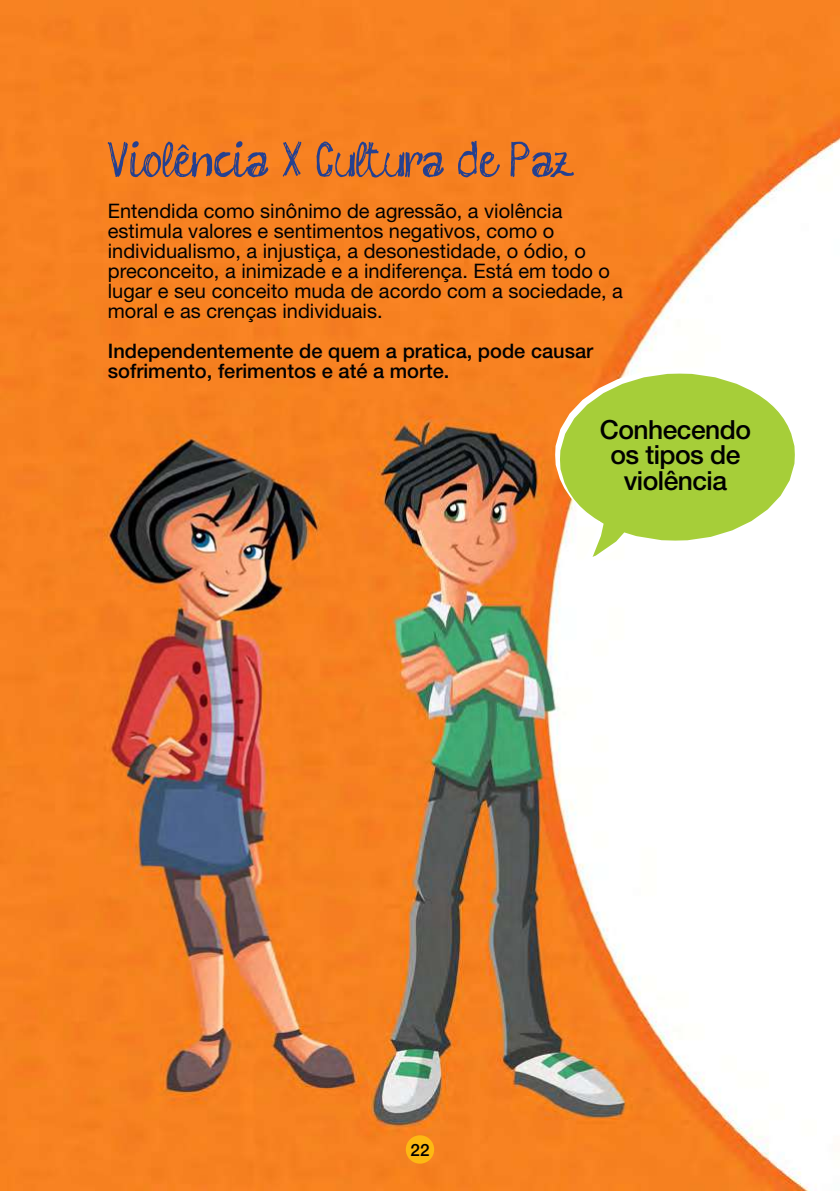
<style>
.page{position:relative;width:840px;height:1191px;background:#fff}
.page>*{position:absolute;margin:0;border:0;box-sizing:border-box;transform-origin:0 0}
.t1{font:50.6px "sketch me FREE version";color:#25408f}
.t2{font:500 26.4px/25.6px "Helvetica Neue";letter-spacing:-.02em;color:#000;text-align:center}
.t3{font:20px/20px "Helvetica Neue";color:#000}
.t4{font:500 20px/20px "Helvetica Neue LT Std";color:#000}
.t5{font:500 17px "Helvetica Neue";color:#000}
</style>
<div class="page">
<img style="left:0;top:0;width:839px;height:1191px">
<div style="left:405px;top:1135px;width:29px;height:28px;background:#fdb913;border-radius:50%"></div>
<svg style="left:177px;top:144px;width:12px;height:6px"></svg>
<svg style="left:554px;top:369px;width:245px;height:197px"></svg>
<h1 class="t1" style="left:108px;top:141px;width:466px">Violencia X Cultura de Paz</h1>
<p class="t3" style="left:108px;top:201px;width:516px">Entendida como sinônimo de agressão, a violência estimula valores e sentimentos negativos, como o individualismo, a injustiça, a desonestidade, o ódio, o preconceito, a inimizade e a indiferença. Está em todo o lugar e seu conceito muda de acordo com a sociedade, a moral e as crenças individuais.</p>
<p class="t4" style="left:108px;top:341px;width:486px">Independentemente de quem a pratica, pode causar sofrimento, ferimentos e até a morte.</p>
<h2 class="t2" style="left:599px;top:416px;width:153px">Conhecendo os tipos de violência</h2>
<p class="t5" style="left:410px;top:1139px;width:20px">22</p>
</div>
